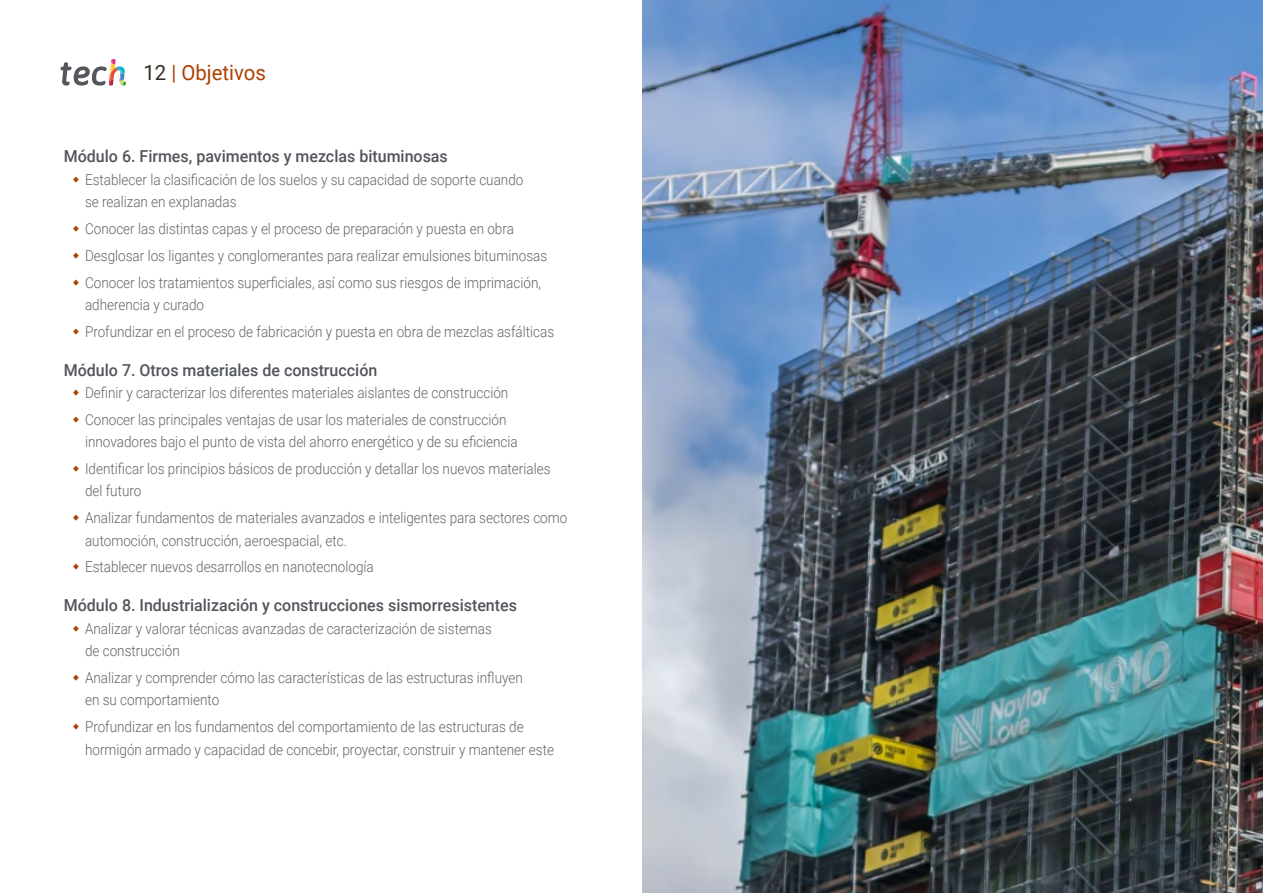
<style>
.page{position:relative;width:1263px;height:893px;background:#fff}
.page>*{position:absolute;margin:0;border:0;box-sizing:border-box;transform-origin:0 0}
.t1{font:21px "Roboto";color:#ae4000}
.t2{font:500 16.5px "Roboto";color:#52555b}
.t3{font:300 15px/26.7px "Roboto";color:#61646a;scale:.9 1}
.s1{color:#312e20}
</style>
<div class="page">
<svg style="left:61px;top:59px;width:65px;height:27px"></svg>
<img style="left:642px;top:0;width:621px;height:893px">
<h1 class="t1" style="left:144px;top:57px;width:124px"><span class="s1">12</span> | Objetivos</h1>
<p class="t2" style="left:64px;top:145px;width:386px">Módulo 6. Firmes, pavimentos y mezclas bituminosas</p>
<p class="t3" style="left:85px;top:168px;width:489px;line-height:22.5px">Establecer la clasificación de los suelos y su capacidad de soporte cuando se realizan en explanadas</p>
<p class="t3" style="left:85px;top:215px;width:515px">Conocer las distintas capas y el proceso de preparación y puesta en obra<br>Desglosar los ligantes y conglomerantes para realizar emulsiones bituminosas<br>Conocer los tratamientos superficiales, así como sus riesgos de imprimación,</p>
<p class="t3" style="left:85px;top:291px;width:523px">adherencia y curado<br>Profundizar en el proceso de fabricación y puesta en obra de mezclas asfálticas</p>
<p class="t2" style="left:64px;top:358px;width:315px">Módulo 7. Otros materiales de construcción</p>
<p class="t3" style="left:85px;top:379px;width:472px">Definir y caracterizar los diferentes materiales aislantes de construcción<br>Conocer las principales ventajas de usar los materiales de construcción</p>
<p class="t3" style="left:85px;top:428px;width:519px">innovadores bajo el punto de vista del ahorro energético y de su eficiencia<br>Identificar los principios básicos de producción y detallar los nuevos materiales</p>
<p class="t3" style="left:85px;top:477px;width:537px">del futuro<br>Analizar fundamentos de materiales avanzados e inteligentes para sectores como</p>
<p class="t3" style="left:85px;top:526px;width:322px">automoción, construcción, aeroespacial, etc.<br>Establecer nuevos desarrollos en nanotecnología</p>
<p class="t2" style="left:64px;top:594px;width:455px">Módulo 8. Industrialización y construcciones sismorresistentes</p>
<p class="t3" style="left:85px;top:616px;width:454px;line-height:22.5px">Analizar y valorar técnicas avanzadas de caracterización de sistemas de construcción</p>
<p class="t3" style="left:85px;top:666px;width:488px;line-height:22.5px">Analizar y comprender cómo las características de las estructuras influyen en su comportamiento</p>
<p class="t3" style="left:85px;top:715px;width:523px;line-height:22.5px">Profundizar en los fundamentos del comportamiento de las estructuras de hormigón armado y capacidad de concebir, proyectar, construir y mantener este</p>
</div>
